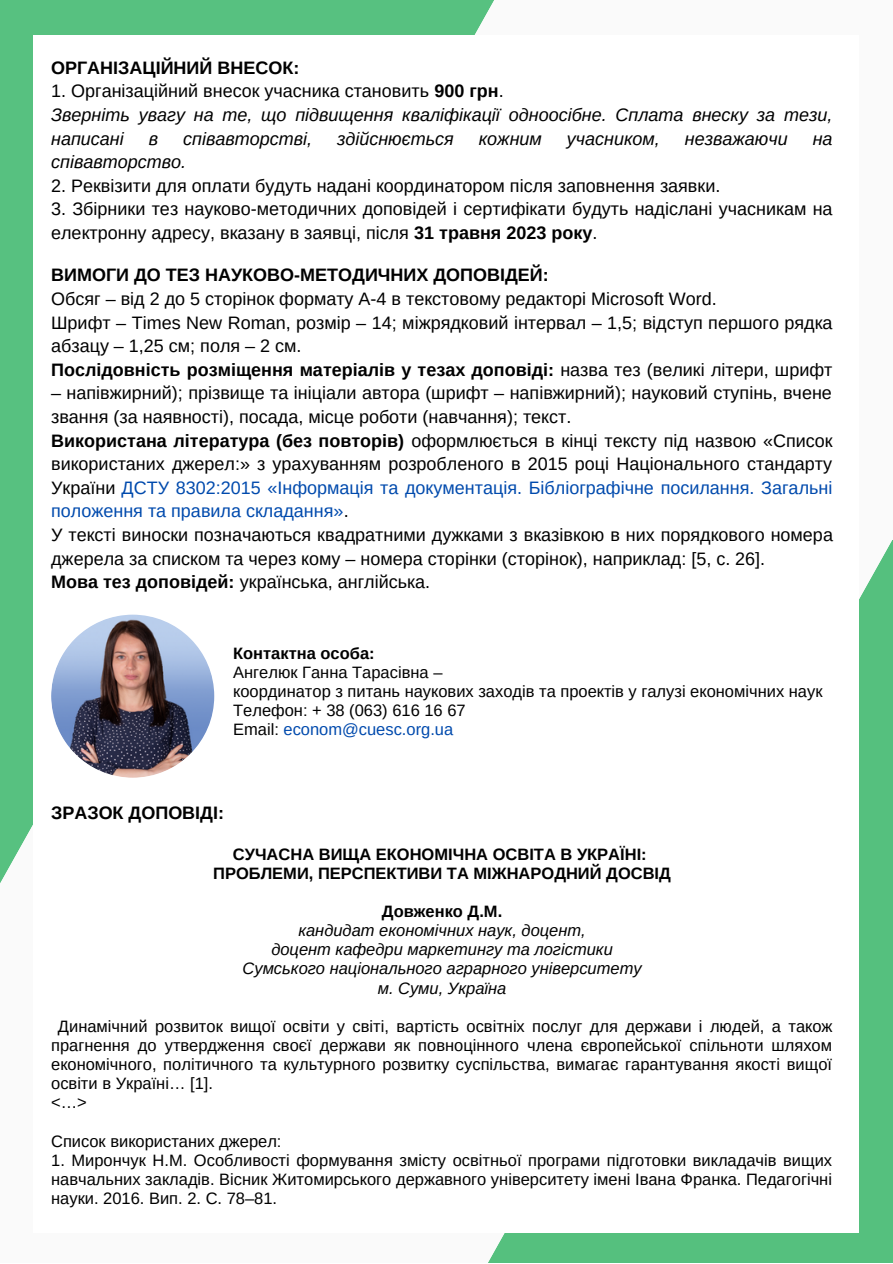
<style>
.page{position:relative;width:893px;height:1264px;background:#fff}
.page>*{position:absolute;margin:0;border:0;box-sizing:border-box;transform-origin:0 0}
.t1{font:18px/23.5px "Arimo";color:#000}
.t2{font:italic 18px/23.5px "Arimo";color:#000}
.t3{font:700 18px "Arimo";color:#000}
.t4{font:16.5px/19px "Arimo";color:#000}
.t5{font:italic 16.5px/19px "Arimo";color:#000;text-align:center}
.t6{font:700 16.5px/19px "Arimo";color:#000;text-align:center}
.s1{font-style:normal}
.s2{font-weight:700;font-style:normal}
.s3{font-weight:700}
.s4{color:#004aad}
</style>
<div class="page">
<div style="left:0;top:0;width:892px;height:1262px;background:#fafafa"></div>
<div style="left:0;top:0;width:494px;height:883px;background:#57c180"></div>
<svg style="left:488px;top:541px;width:404px;height:721px;background:#62c588"></svg>
<div style="left:33px;top:35px;width:825px;height:1197px;background:#fff"></div>
<img style="left:51px;top:614px;width:163px;height:163px;border-radius:50%">
<p class="t3" style="left:51px;top:57px;width:250px">ОРГАНІЗАЦІЙНИЙ ВНЕСОК:</p>
<p class="t2" style="left:51px;top:79px;width:782px"><span class="s1">1. Організаційний внесок учасника становить</span> <span class="s2">900 грн</span><span class="s1">.<br></span>Зверніть увагу на те, що підвищення кваліфікації одноосібне. Сплата внеску за тези, написані</p>
<p class="t2" style="left:149px;top:127px;width:11px">в</p>
<p class="t2" style="left:183px;top:127px;width:130px">співавторстві,</p>
<p class="t2" style="left:337px;top:127px;width:118px">здійснюється</p>
<p class="t2" style="left:479px;top:127px;width:65px">кожним</p>
<p class="t2" style="left:567px;top:127px;width:94px">учасником,</p>
<p class="t2" style="left:684px;top:127px;width:104px">незважаючи</p>
<p class="t2" style="left:812px;top:127px;width:21px">на</p>
<p class="t2" style="left:51px;top:150px;width:136px">співавторство.</p>
<p class="t1" style="left:51px;top:174px;width:670px">2. Реквізити для оплати будуть надані координатором після заповнення заявки.</p>
<p class="t1" style="left:51px;top:197px;width:782px">3. Збірники тез науково-методичних доповідей і сертифікати будуть надіслані учасникам на електронну адресу, вказану в заявці, після <span class="s3">31 травня 2023 року</span>.</p>
<p class="t3" style="left:51px;top:265px;width:499px">ВИМОГИ ДО ТЕЗ НАУКОВО-МЕТОДИЧНИХ ДОПОВІДЕЙ:</p>
<p class="t1" style="left:51px;top:287px;width:782px">Обсяг – від 2 до 5 сторінок формату А-4 в текстовому редакторі Microsoft Word.<br>Шрифт – Times New Roman, розмір – 14; міжрядковий інтервал – 1,5; відступ першого рядка абзацу – 1,25 см; поля – 2 см.<br><span class="s3">Послідовність розміщення матеріалів у тезах доповіді:</span> назва тез (великі літери, шрифт</p>
<p class="t1" style="left:51px;top:381px;width:783px">– напівжирний); прізвище та ініціали автора (шрифт – напівжирний); науковий ступінь, вчене звання (за наявності), посада, місце роботи (навчання); текст.<br><span class="s3">Використана література (без повторів)</span> оформлюється в кінці тексту під назвою «Список використаних джерел:» з урахуванням розробленого в 2015 році Національного стандарту України <span class="s4">ДСТУ 8302:2015 «Інформація та документація. Бібліографічне посилання. Загальні положення та правила складання»</span>.<br>У тексті виноски позначаються квадратними дужками з вказівкою в них порядкового номера джерела за списком та через кому – номера сторінки (сторінок), наприклад: [5, с. 26].<br><span class="s3">Мова тез доповідей:</span> українська, англійська.</p>
<p class="t6" style="left:233px;top:643px;width:143px">Контактна особа:</p>
<p class="t4" style="left:233px;top:662px;width:591px">Ангелюк Ганна Тарасівна –<br>координатор з питань наукових заходів та проектів у галузі економічних наук Телефон: + 38 (063) 616 16 67<br>Email: <span class="s4">econom@cuesc.org.ua</span></p>
<p class="t3" style="left:51px;top:803px;width:174px">ЗРАЗОК ДОПОВІДІ:</p>
<p class="t6" style="left:213px;top:844px;width:459px">СУЧАСНА ВИЩА ЕКОНОМІЧНА ОСВІТА В УКРАЇНІ:<br>ПРОБЛЕМИ, ПЕРСПЕКТИВИ ТА МІЖНАРОДНИЙ ДОСВІД</p>
<p class="t6" style="left:382px;top:901px;width:122px">Довженко Д.М.</p>
<p class="t5" style="left:242px;top:920px;width:400px">кандидат економічних наук, доцент,<br>доцент кафедри маркетингу та логістики Сумського національного аграрного університету м. Суми, Україна</p>
<p class="t4" style="left:51px;top:1016px;width:782px;text-indent:7px">Динамічний розвиток вищої освіти у світі, вартість освітніх послуг для держави і людей, а також прагнення до утвердження своєї держави як повноцінного члена європейської спільноти шляхом економічного, політичного та культурного розвитку суспільства, вимагає гарантування якості вищої освіти в Україні… [1].<br>&lt;…&gt;</p>
<p class="t4" style="left:51px;top:1131px;width:232px">Список використаних джерел:</p>
<p class="t4" style="left:51px;top:1150px;width:782px;text-align:justify">1. Мирончук Н.М. Особливості формування змісту освітньої програми підготовки викладачів вищих навчальних закладів. Вісник Житомирського державного університету імені Івана Франка. Педагогічні науки. 2016. Вип. 2. С. 78–81.</p>
</div>
